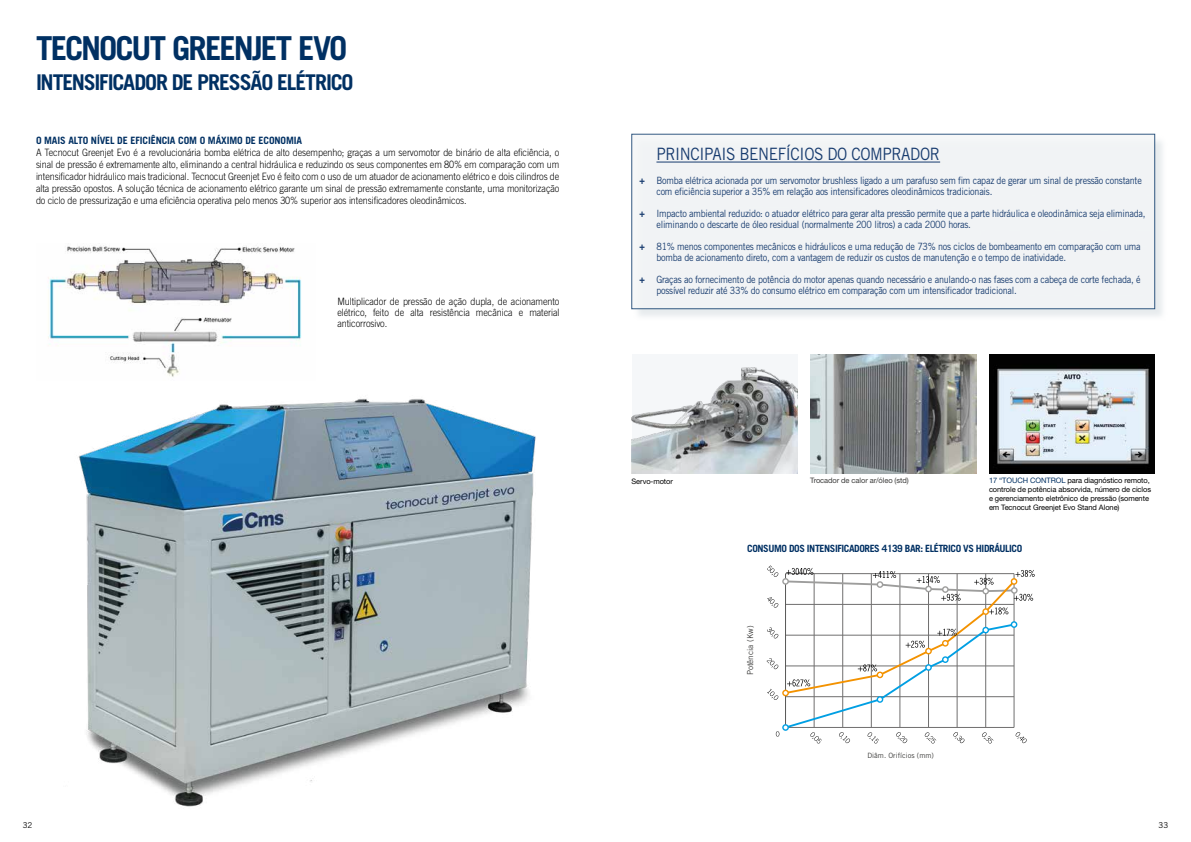
<style>
.page{position:relative;width:1191px;height:842px;background:#fff}
.page>*{position:absolute;margin:0;border:0;box-sizing:border-box;transform-origin:0 0}
.t1{font:700 33px "Trade Gothic LT Std";letter-spacing:-.06em;color:#003063}
.t2{font:700 21.7px "Trade Gothic LT Std";letter-spacing:-.055em;color:#003063}
.t3{font:17px "Trade Gothic LT Std";letter-spacing:-.025em;color:#183c6f;scale:.9 1}
.t4{font:300 10.1px/12px "Trade Gothic LT Std";letter-spacing:-.01em;color:#000;text-align:justify;scale:.9 1}
.t5{font:700 10.1px "Trade Gothic LT Std";letter-spacing:-.01em;color:#003063}
.t6{font:10px/11px "Trade Gothic LT Std";letter-spacing:-.025em;color:#183c6f;scale:.9 1}
.t7{font:700 10px "Trade Gothic LT Std";letter-spacing:-.04em;color:#003063}
.t8{font:8.2px "Trade Gothic LT Std";color:#3c3c3b}
.t9{font:8px "Trade Gothic LT Std";color:#000}
.t10{font:7.5px/9px "Helvetica Neue LT Std";letter-spacing:-.01em;color:#000}
.t11{font:7.5px "Helvetica Neue LT Std";letter-spacing:-.01em;color:#3c3c3b}
.t12{font:7.3px "Trade Gothic LT Std";color:#3c3c3b}
.s1{font-weight:700}
.s2{color:#003063}
</style>
<div class="page">
<img style="left:48px;top:245px;width:254px;height:132px">
<img style="left:78px;top:398px;width:458px;height:409px">
<svg style="left:766px;top:565px;width:268px;height:178px"></svg>
<div style="left:633px;top:135px;width:534px;height:187px;background:#d8dfe3;opacity:.75"></div>
<div style="left:631px;top:134px;width:524px;height:175px;background:#f4f6f7"></div>
<hr style="left:656px;top:162px;width:284px;height:1px;background:#183c6f">
<img style="left:631px;top:367px;width:166px;height:106px">
<img style="left:810px;top:354px;width:166px;height:119px">
<img style="left:989px;top:354px;width:166px;height:119px">
<h1 class="t1" style="left:36px;top:28px;width:313px">TECNOCUT GREENJET EVO</h1>
<h2 class="t2" style="left:36px;top:69px;width:319px">INTENSIFICADOR DE PRESSÃO ELÉTRICO</h2>
<p class="t5" style="left:36px;top:134px;width:268px">O MAIS ALTO NÍVEL DE EFICIÊNCIA COM O MÁXIMO DE ECONOMIA</p>
<p class="t4" style="left:36px;top:146px;width:583px">A Tecnocut Greenjet Evo é a revolucionária bomba elétrica de alto desempenho; graças a um servomotor de binário de alta eficiência, o sinal de pressão é extremamente alto, eliminando a central hidráulica e reduzindo os seus componentes em 80% em comparação com um intensificador hidráulico mais tradicional. Tecnocut Greenjet Evo é feito com o uso de um atuador de acionamento elétrico e dois cilindros de alta pressão opostos. A solução técnica de acionamento elétrico garante um sinal de pressão extremamente constante, uma monitorização do ciclo de pressurização e uma eficiência operativa pelo menos 30% superior aos intensificadores oleodinâmicos.</p>
<p class="t4" style="left:337px;top:295px;width:248px;line-height:11.1px">Multiplicador de pressão de ação dupla, de acionamento elétrico, feito de alta resistência mecânica e material anticorrosivo.</p>
<h3 class="t3" style="left:656px;top:144px;width:317px">PRINCIPAIS BENEFÍCIOS DO COMPRADOR</h3>
<p class="t6" style="left:656px;top:175px;width:541px;text-indent:-17px"><span class="s1">+</span> Bomba elétrica acionada por um servomotor brushless ligado a um parafuso sem fim capaz de gerar um sinal de pressão constante com eficiência superior a 35% em relação aos intensificadores oleodinâmicos tradicionais.</p>
<p class="t6" style="left:656px;top:208px;width:545px;text-indent:-17px"><span class="s1">+</span> Impacto ambiental reduzido: o atuador elétrico para gerar alta pressão permite que a parte hidráulica e oleodinâmica seja eliminada, eliminando o descarte de óleo residual (normalmente 200 litros) a cada 2000 horas.</p>
<p class="t6" style="left:656px;top:241px;width:539px;text-indent:-17px"><span class="s1">+</span> 81% menos componentes mecânicos e hidráulicos e uma redução de 73% nos ciclos de bombeamento em comparação com uma bomba de acionamento direto, com a vantagem de reduzir os custos de manutenção e o tempo de inatividade.</p>
<p class="t6" style="left:656px;top:274px;width:539px;text-indent:-17px"><span class="s1">+</span> Graças ao fornecimento de potência do motor apenas quando necessário e anulando-o nas fases com a cabeça de corte fechada, é possível reduzir até 33% do consumo elétrico em comparação com um intensificador tradicional.</p>
<p class="t10" style="left:631px;top:477px;width:43px">Servo-motor</p>
<p class="t11" style="left:810px;top:476px;width:100px">Trocador de calor ar/óleo (std)</p>
<p class="t10" style="left:989px;top:476px;width:164px"><span class="s2">17 “TOUCH CONTROL</span> para diagnóstico remoto, controle de potência absorvida, número de ciclos e gerenciamento eletrônico de pressão (somente em Tecnocut Greenjet Evo Stand Alone)</p>
<p class="t7" style="left:747px;top:542px;width:277px">CONSUMO DOS INTENSIFICADORES 4139 BAR: ELÉTRICO VS HIDRÁULICO</p>
<p class="t8" style="left:745px;top:675px;width:51px;rotate:-90deg">Potência (Kw)</p>
<p class="t12" style="left:867px;top:751px;width:68px">Diâm. Orifícios (mm)</p>
<p class="t9" style="left:23px;top:820px;width:11px">32</p>
<p class="t9" style="left:1158px;top:820px;width:11px">33</p>
</div>
